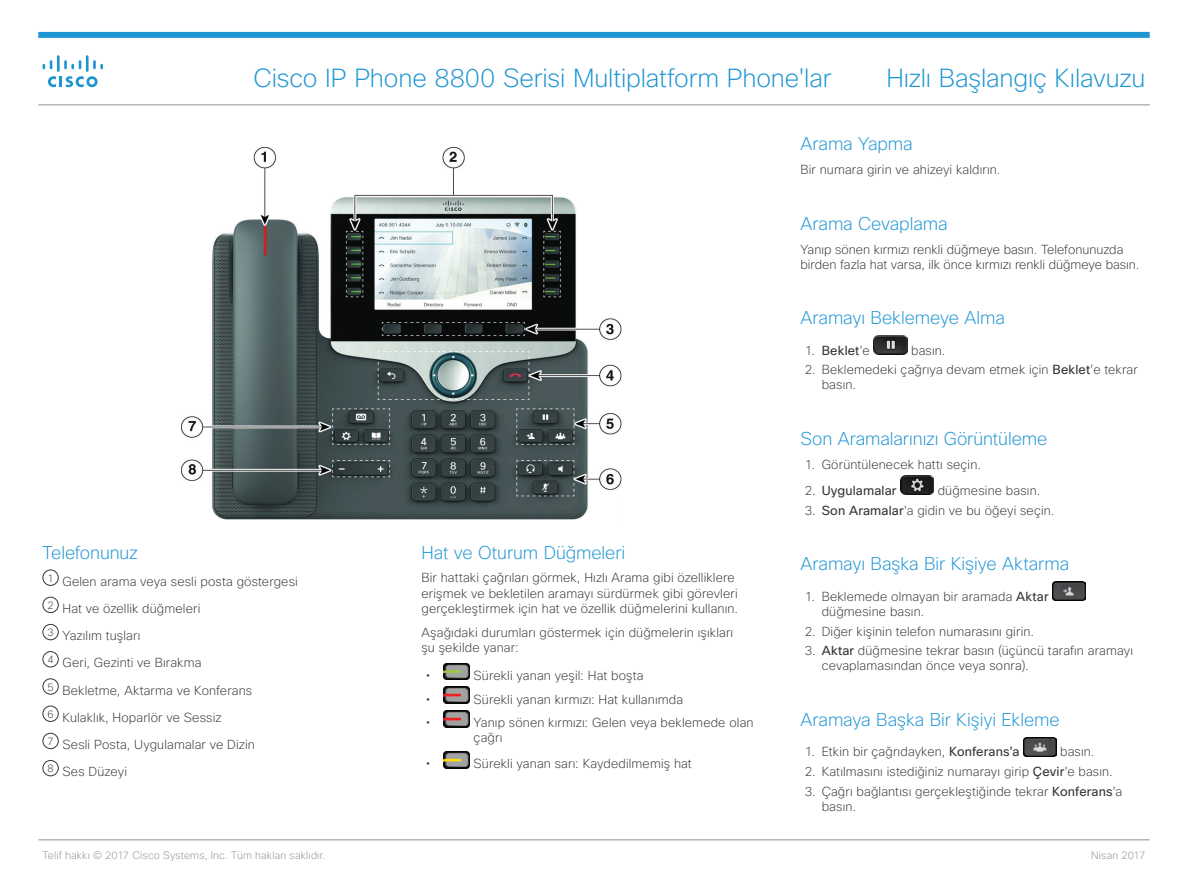
<style>
.page{position:relative;width:1188px;height:893px;background:#fff}
.page>*{position:absolute;margin:0;border:0;box-sizing:border-box;transform-origin:0 0}
.t1{font:200 25.5px "Cisco Sans";letter-spacing:-.005em;color:#1d95d3}
.t2{font:200 18px "Cisco Sans";letter-spacing:-.005em;color:#1d95d3}
.t3{font:200 12.75px/15.3px "Cisco Sans";letter-spacing:.01em;color:#373535}
.t4{font:12.75px "Cisco Sans";letter-spacing:.01em;color:#373535}
.t5{font:200 10.5px "Cisco Sans";letter-spacing:.02em;color:#929091}
.s1{font-weight:200}
.s2{font-weight:400}
</style>
<div class="page">
<div style="left:38px;top:32px;width:1112px;height:6px;background:#1d95d3"></div>
<svg style="left:48px;top:76px;width:50px;height:11px"></svg>
<svg style="left:43px;top:60px;width:9px;height:9px"></svg>
<hr style="left:57px;top:55px;width:3px;height:17px;background:#1d95d3">
<svg style="left:64px;top:60px;width:17px;height:9px"></svg>
<hr style="left:86px;top:55px;width:3px;height:17px;background:#1d95d3">
<svg style="left:93px;top:60px;width:10px;height:9px"></svg>
<hr style="left:38px;top:104px;width:1112px;height:1px;background:#929091">
<hr style="left:38px;top:839px;width:1112px;height:1px;background:#929091">
<div style="left:43px;top:570px;width:16px;height:16px;border:1px solid #373535;border-radius:50%"></div>
<div style="left:43px;top:597px;width:16px;height:16px;border:1px solid #373535;border-radius:50%"></div>
<div style="left:43px;top:624px;width:16px;height:16px;border:1px solid #373535;border-radius:50%"></div>
<div style="left:43px;top:651px;width:16px;height:16px;border:1px solid #373535;border-radius:50%"></div>
<div style="left:43px;top:678px;width:16px;height:17px;border:1px solid #373535;border-radius:50%"></div>
<div style="left:43px;top:706px;width:16px;height:16px;border:1px solid #373535;border-radius:50%"></div>
<div style="left:43px;top:733px;width:16px;height:16px;border:1px solid #373535;border-radius:50%"></div>
<div style="left:43px;top:760px;width:16px;height:16px;border:1px solid #373535;border-radius:50%"></div>
<img style="left:443px;top:663px;width:26px;height:17px">
<img style="left:443px;top:687px;width:26px;height:16px">
<img style="left:443px;top:710px;width:26px;height:17px">
<img style="left:443px;top:751px;width:26px;height:17px">
<img style="left:874px;top:335px;width:33px;height:20px">
<img style="left:900px;top:476px;width:34px;height:19px">
<img style="left:1052px;top:581px;width:33px;height:20px">
<img style="left:1023px;top:737px;width:33px;height:19px">
<img style="left:181px;top:148px;width:440px;height:372px">
<h1 class="t1" style="left:253px;top:62px;width:579px">Cisco IP Phone 8800 Serisi Multiplatform Phone'lar</h1>
<h1 class="t1" style="left:886px;top:62px;width:261px">Hızlı Başlangıç Kılavuzu</h1>
<h2 class="t2" style="left:801px;top:133px;width:114px">Arama Yapma</h2>
<p class="t3" style="left:801px;top:162px;width:202px">Bir numara girin ve ahizeyi kaldırın.</p>
<h2 class="t2" style="left:801px;top:212px;width:149px">Arama Cevaplama</h2>
<p class="t3" style="left:801px;top:241px;width:340px">Yanıp sönen kırmızı renkli düğmeye basın. Telefonunuzda birden fazla hat varsa, ilk önce kırmızı renkli düğmeye basın.</p>
<h2 class="t2" style="left:43px;top:541px;width:97px">Telefonunuz</h2>
<p class="t3" style="left:47px;top:568px;width:252px;line-height:27.2px"><sup>1</sup> Gelen arama veya sesli posta göstergesi<br><sup>2</sup> Hat ve özellik düğmeleri<br><sup>3</sup> Yazılım tuşları<br><sup>4</sup> Geri, Gezinti ve Bırakma<br><sup>5</sup> Bekletme, Aktarma ve Konferans<br><sup>6</sup> Kulaklık, Hoparlör ve Sessiz<br><sup>7</sup> Sesli Posta, Uygulamalar ve Dizin<br><sup>8</sup> Ses Düzeyi</p>
<h2 class="t2" style="left:422px;top:541px;width:205px">Hat ve Oturum Düğmeleri</h2>
<p class="t3" style="left:422px;top:570px;width:318px">Bir hattaki çağrıları görmek, Hızlı Arama gibi özelliklere erişmek ve bekletilen aramayı sürdürmek gibi görevleri gerçekleştirmek için hat ve özellik düğmelerini kullanın.</p>
<p class="t3" style="left:422px;top:624px;width:313px">Aşağıdaki durumları göstermek için düğmelerin ışıkları şu şekilde yanar:</p>
<p class="t3" style="left:474px;top:664px;width:281px;line-height:23.5px">Sürekli yanan yeşil: Hat boşta<br>Sürekli yanan kırmızı: Hat kullanımda<br>Yanıp sönen kırmızı: Gelen veya beklemede olan</p>
<p class="t3" style="left:474px;top:725px;width:220px;line-height:25.8px">çağrı<br>Sürekli yanan sarı: Kaydedilmemiş hat</p>
<h2 class="t2" style="left:801px;top:307px;width:206px">Aramayı Beklemeye Alma</h2>
<p class="t4" style="left:805px;top:342px;width:67px"><span class="s1">1.</span> Beklet<span class="s1">'e</span></p>
<p class="t3" style="left:911px;top:342px;width:36px">basın.</p>
<p class="t3" style="left:822px;top:362px;width:318px;text-indent:-17px">2. Beklemedeki çağrıya devam etmek için <span class="s2">Beklet</span>'e tekrar basın.</p>
<h2 class="t2" style="left:801px;top:427px;width:248px">Son Aramalarınızı Görüntüleme</h2>
<p class="t3" style="left:805px;top:457px;width:178px">1. Görüntülenecek hattı seçin.</p>
<p class="t4" style="left:805px;top:482px;width:93px"><span class="s1">2.</span> Uygulamalar</p>
<p class="t3" style="left:938px;top:483px;width:104px">düğmesine basın.</p>
<p class="t3" style="left:805px;top:502px;width:251px">3. <span class="s2">Son Aramalar</span>'a gidin ve bu öğeyi seçin.</p>
<h2 class="t2" style="left:801px;top:552px;width:270px">Aramayı Başka Bir Kişiye Aktarma</h2>
<p class="t3" style="left:822px;top:588px;width:228px;text-indent:-17px">1. Beklemede olmayan bir aramada <span class="s2">Aktar </span>düğmesine basın.</p>
<p class="t3" style="left:805px;top:623px;width:231px">2. Diğer kişinin telefon numarasını girin.</p>
<p class="t3" style="left:822px;top:643px;width:313px;text-indent:-17px">3. <span class="s2">Aktar</span> düğmesine tekrar basın (üçüncü tarafın aramayı cevaplamasından önce veya sonra).</p>
<h2 class="t2" style="left:801px;top:708px;width:261px">Aramaya Başka Bir Kişiyi Ekleme</h2>
<p class="t3" style="left:805px;top:744px;width:216px">1. Etkin bir çağrıdayken, <span class="s2">Konferans'a</span></p>
<p class="t3" style="left:1060px;top:744px;width:36px">basın.</p>
<p class="t3" style="left:805px;top:764px;width:310px">2. Katılmasını istediğiniz numarayı girip <span class="s2">Çevir</span>'e basın.</p>
<p class="t3" style="left:822px;top:783px;width:302px;text-indent:-17px">3. Çağrı bağlantısı gerçekleştiğinde tekrar <span class="s2">Konferans</span>'a basın.</p>
<p class="t5" style="left:43px;top:848px;width:285px">Telif hakkı © 2017 Cisco Systems, Inc. Tüm hakları saklıdır.</p>
<p class="t5" style="left:1091px;top:848px;width:56px">Nisan 2017</p>
</div>
